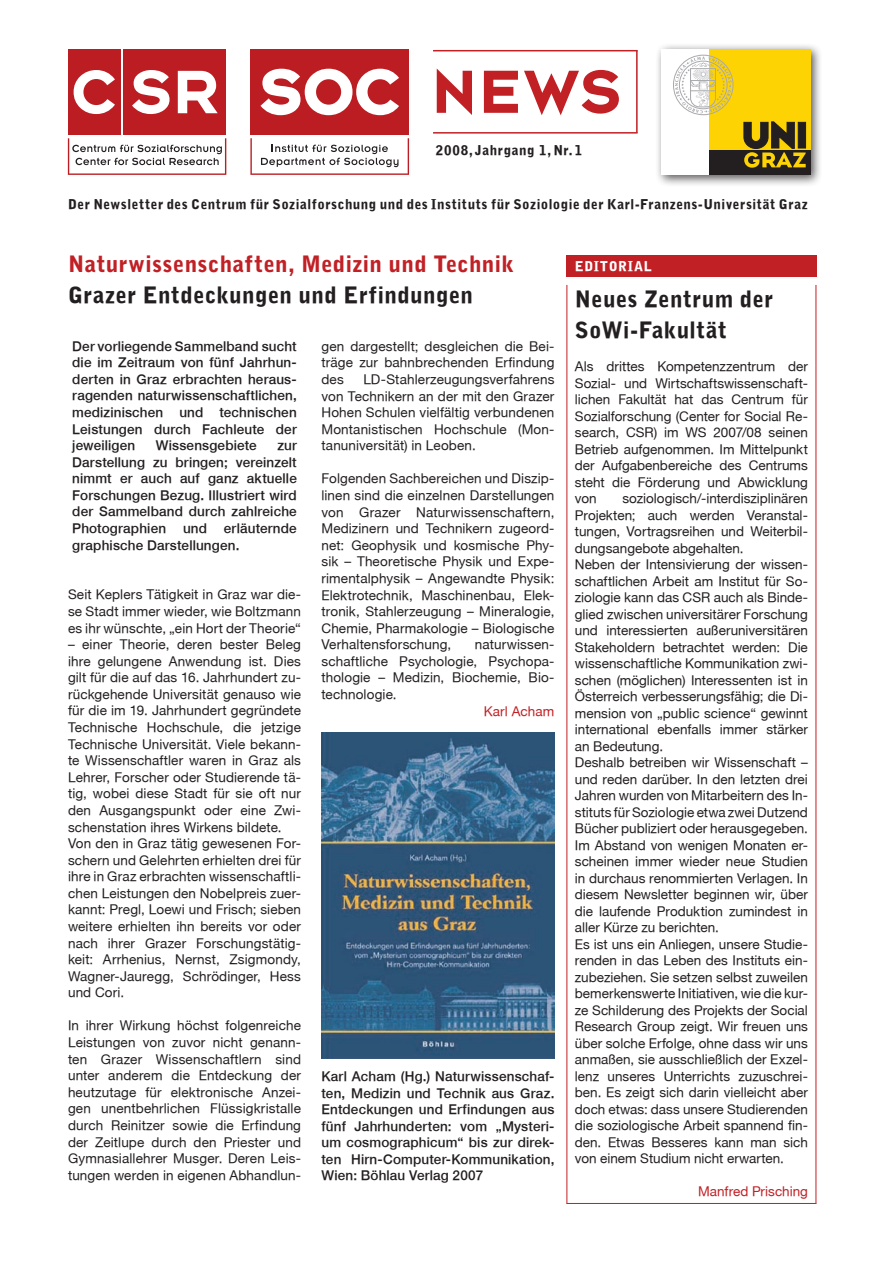
<style>
.page{position:relative;width:893px;height:1263px;background:#fff}
.page>*{position:absolute;margin:0;border:0;box-sizing:border-box;transform-origin:0 0}
.t1{font:500 67.05px "Bonn";color:#c12025}
.t2{font:700 22.5px/31.5px "Bell Gothic";letter-spacing:.02em;color:#231f20}
.t3{font:900 22.5px "Bell Gothic Std";letter-spacing:.02em;color:#c12025}
.t4{font:13.5px/16.6px "Helvetica SOC Roman";letter-spacing:.005em;color:#231f20;text-align:justify}
.t5{font:13.5px/16.6px "Helvetica SOC Medium";letter-spacing:.01em;color:#231f20;text-align:justify}
.t6{font:700 13.5px "Bell Gothic";letter-spacing:.04em;color:#231f20}
.t7{font:13.5px "Helvetica SOC Roman";letter-spacing:.005em;color:#c12025}
.t8{font:700 13.5px "Bell Gothic";letter-spacing:.045em;color:#fff}
</style>
<div class="page">
<div style="left:250px;top:49px;width:159px;height:86px;background:#bb1d22"></div>
<svg style="left:250px;top:138px;width:159px;height:37px"></svg>
<svg style="left:260px;top:69px;width:139px;height:46px"></svg>
<div style="left:68px;top:49px;width:53px;height:86px;background:#bb1d22"></div>
<div style="left:123px;top:49px;width:103px;height:86px;background:#bb1d22"></div>
<svg style="left:74px;top:70px;width:41px;height:44px"></svg>
<svg style="left:132px;top:70px;width:38px;height:44px"></svg>
<svg style="left:178px;top:71px;width:40px;height:42px"></svg>
<svg style="left:68px;top:138px;width:158px;height:37px"></svg>
<div style="left:654px;top:43px;width:175px;height:151px;background:#231f20;opacity:.75"></div>
<svg style="left:811px;top:174px;width:7px;height:6px"></svg>
<div style="left:661px;top:49px;width:48px;height:126px;background:#fff"></div>
<div style="left:709px;top:49px;width:101px;height:101px;background:#fed304"></div>
<div style="left:709px;top:150px;width:101px;height:25px;background:#231f20"></div>
<svg style="left:744px;top:122px;width:62px;height:46px"></svg>
<svg style="left:673px;top:55px;width:60px;height:60px"></svg>
<div style="left:566px;top:255px;width:250px;height:21px;background:#c12025"></div>
<hr style="left:566px;top:285px;width:1px;height:918px;background:#c12025">
<hr style="left:566px;top:1203px;width:250px;height:1px;background:#c12025">
<hr style="left:433px;top:132px;width:205px;height:2px;background:#c12025">
<hr style="left:636px;top:50px;width:2px;height:83px;background:#c12025">
<hr style="left:433px;top:50px;width:205px;height:1px;background:#c12025">
<hr style="left:815px;top:285px;width:1px;height:918px;background:#c12025">
<img style="left:322px;top:732px;width:232px;height:326px">
<h1 class="t1" style="left:432px;top:58px;width:190px">NEWS</h1>
<p class="t6" style="left:436px;top:143px;width:148px">2008, Jahrgang 1, Nr. 1</p>
<p class="t6" style="left:68px;top:196px;width:741px">Der Newsletter des Centrum für Sozialforschung und des Instituts für Soziologie der Karl-Franzens-Universität Graz</p>
<h2 class="t3" style="left:68px;top:251px;width:447px">Naturwissenschaften, Medizin und Technik</h2>
<h2 class="t2" style="left:68px;top:280px;width:407px">Grazer Entdeckungen und Erfindungen</h2>
<p class="t4" style="left:321px;top:337px;width:235px">gen dargestellt; desgleichen die Bei&shy;träge zur bahnbrechenden Erfindung des</p>
<p class="t5" style="left:72px;top:337px;width:226px">Der vorliegende Sammelband sucht die im Zeitraum von fünf Jahrhun&shy;derten in Graz erbrachten heraus&shy;ragenden naturwissenschaftlichen, medizinischen und technischen Leistungen durch Fachleute der jeweiligen</p>
<p class="t4" style="left:321px;top:371px;width:235px;text-indent:42px">LD-Stahlerzeugungsverfahrens von Technikern an der mit den Grazer Hohen Schulen vielfältig verbundenen Montanistischen Hochschule (Mon&shy;tanuniversität) in Leoben.</p>
<p class="t4" style="left:321px;top:470px;width:235px">Folgenden Sachbereichen und Diszip&shy;linen sind die einzelnen Darstellungen von Grazer Naturwissenschaftern, Medizinern und Technikern zugeord&shy;net: Geophysik und kosmische Phy&shy;sik – Theoretische Physik und Expe&shy;rimentalphysik – Angewandte Physik:<br>Elektrotechnik, Maschinenbau, Elek&shy;tronik, Stahlerzeugung – Mineralogie, Chemie, Pharmakologie – Biologische Verhaltensforschung,</p>
<p class="t5" style="left:156px;top:437px;width:103px">Wissensgebiete</p>
<p class="t5" style="left:72px;top:437px;width:226px;text-indent:205px">zur Darstellung zu bringen; vereinzelt nimmt er auch auf ganz aktuelle Forschungen Bezug. Illustriert wird der Sammelband durch zahlreiche Photographien und erläuternde graphische Darstellungen.</p>
<p class="t4" style="left:68px;top:586px;width:235px">Seit Keplers Tätigkeit in Graz war die&shy;se Stadt immer wieder, wie Boltzmann es ihr wünschte, „ein Hort der Theorie“</p>
<p class="t4" style="left:68px;top:636px;width:235px;text-align:left">– einer Theorie, deren bester Beleg ihre gelungene Anwendung ist. Dies gilt für die auf das 16. Jahrhundert zu&shy;rückgehende Universität genauso wie für die im 19. Jahrhundert gegründete Technische Hochschule, die jetzige Technische Universität. Viele bekann&shy;te Wissenschaftler waren in Graz als Lehrer, Forscher oder Studierende tä&shy;tig, wobei diese Stadt für sie oft nur den Ausgangspunkt oder eine Zwi&shy;schenstation ihres Wirkens bildete.<br>Von den in Graz tätig gewesenen For&shy;schern und Gelehrten erhielten drei für ihre in Graz erbrachten wissenschaftli&shy;chen Leistungen den Nobelpreis zuer&shy;kannt: Pregl, Loewi und Frisch; sieben weitere erhielten ihn bereits vor oder nach ihrer Grazer Forschungstätig&shy;keit: Arrhenius, Nernst, Zsigmondy, Wagner-Jauregg, Schrödinger, Hess und Cori.</p>
<p class="t4" style="left:68px;top:1017px;width:235px">In ihrer Wirkung höchst folgenreiche Leistungen von zuvor nicht genann&shy;ten Grazer Wissenschaftlern sind unter anderem die Entdeckung der heutzutage für elektronische Anzei&shy;gen unentbehrlichen Flüssigkristalle durch Reinitzer sowie die Erfindung der Zeitlupe durch den Priester und Gymnasiallehrer Musger. Deren Leis&shy;tungen werden in eigenen Abhandlun-</p>
<p class="t4" style="left:321px;top:636px;width:235px;text-indent:153px">naturwissen&shy;schaftliche Psychologie, Psychopa&shy;thologie – Medizin, Biochemie, Bio&shy;technologie.</p>
<p class="t7" style="left:484px;top:703px;width:72px">Karl Acham</p>
<p class="t5" style="left:321px;top:1068px;width:235px">Karl Acham (Hg.) Naturwissenschaf&shy;ten, Medizin und Technik aus Graz.<br>Entdeckungen und Erfindungen aus fünf Jahrhunderten: vom „Mysteri&shy;um cosmographicum“ bis zur direk&shy;ten Hirn-Computer-Kommunikation, Wien: Böhlau Verlag 2007</p>
<p class="t8" style="left:575px;top:258px;width:79px">EDITORIAL</p>
<h2 class="t2" style="left:575px;top:283px;width:200px">Neues Zentrum der<br>SoWi-Fakultät</h2>
<p class="t4" style="left:575px;top:358px;width:235px">Als drittes Kompetenzzentrum der Sozial- und Wirtschaftswissenschaft&shy;lichen Fakultät hat das Centrum für Sozialforschung (Center for Social Re&shy;search, CSR) im WS 2007/08 seinen Betrieb aufgenommen. Im Mittelpunkt der Aufgabenbereiche des Centrums steht die Förderung und Abwicklung von</p>
<p class="t4" style="left:575px;top:490px;width:235px;text-align:left;text-indent:48px">soziologisch/-interdisziplinären Projekten; auch werden Veranstal&shy;tungen, Vortragsreihen und Weiterbil&shy;dungsangebote abgehalten.<br>Neben der Intensivierung der wissen&shy;schaftlichen Arbeit am Institut für So&shy;ziologie kann das CSR auch als Binde&shy;glied zwischen universitärer Forschung und interessierten außeruniversitären Stakeholdern betrachtet werden: Die wissenschaftliche Kommunikation zwi&shy;schen (möglichen) Interessenten ist in Österreich verbesserungsfähig; die Di&shy;mension von „public science“ gewinnt international ebenfalls immer stärker an Bedeutung.<br>Deshalb betreiben wir Wissenschaft – und reden darüber. In den letzten drei Jahren wurden von Mitarbeitern des In&shy;stituts für Soziologie etwa zwei Dutzend Bücher publiziert oder herausgegeben.<br>Im Abstand von wenigen Monaten er&shy;scheinen immer wieder neue Studien in durchaus renommierten Verlagen. In diesem Newsletter beginnen wir, über die laufende Produktion zumindest in aller Kürze zu berichten.<br>Es ist uns ein Anliegen, unsere Studie&shy;renden in das Leben des Instituts ein&shy;zubeziehen. Sie setzen selbst zuweilen bemerkenswerte Initiativen, wie die kur&shy;ze Schilderung des Projekts der Social Research Group zeigt. Wir freuen uns über solche Erfolge, ohne dass wir uns anmaßen, sie ausschließlich der Exzel&shy;lenz unseres Unterrichts zuzuschrei&shy;ben. Es zeigt sich darin vielleicht aber doch etwas: dass unsere Studierenden die soziologische Arbeit spannend fin&shy;den. Etwas Besseres kann man sich von einem Studium nicht erwarten.</p>
<p class="t7" style="left:698px;top:1183px;width:111px">Manfred Prisching</p>
</div>
